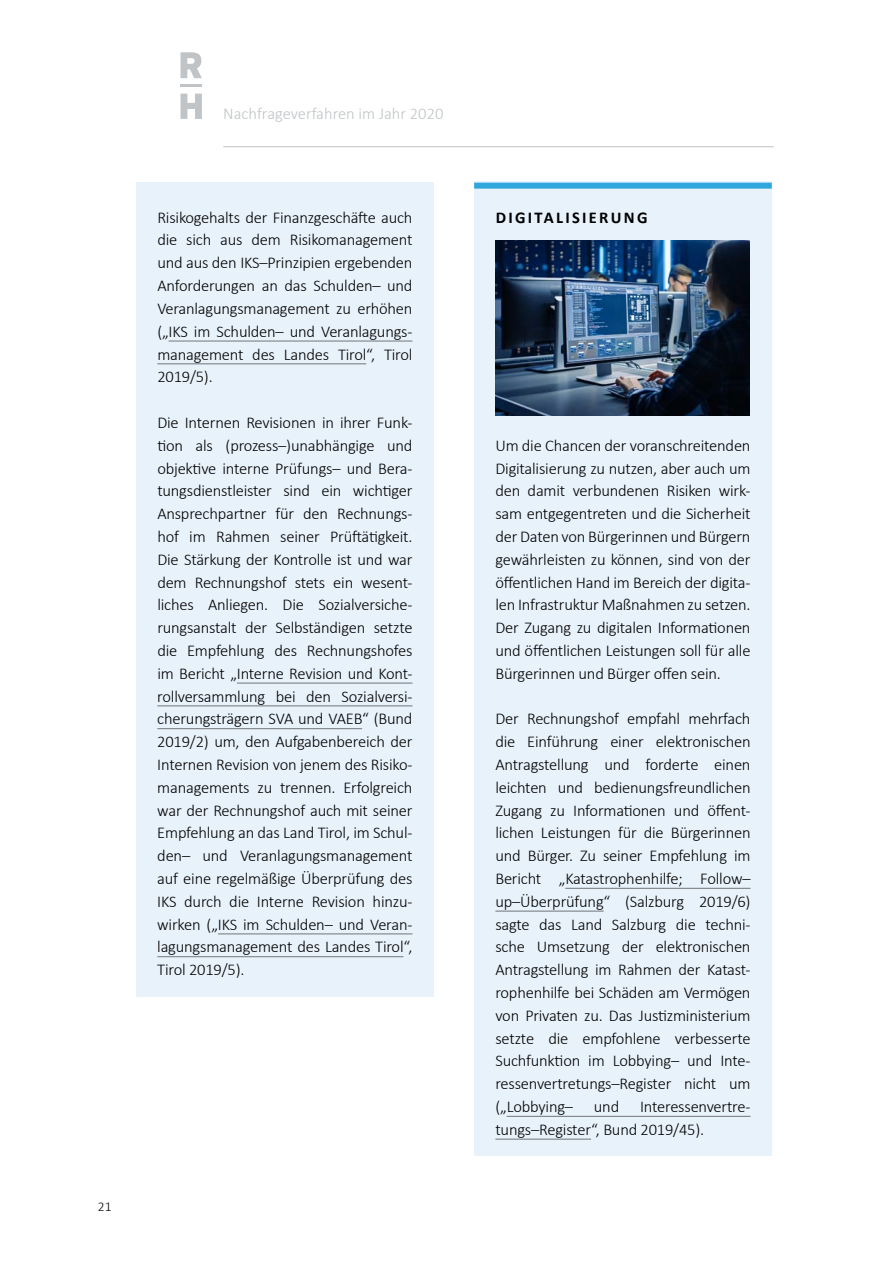
<style>
.page{position:relative;width:893px;height:1263px;background:#fff}
.page>*{position:absolute;margin:0;border:0;box-sizing:border-box;transform-origin:0 0}
.Empfehlungsbox_Empfehlungsbox_Aufzählung{font:16.5px/22.8px "Calibri Light 2";letter-spacing:-.01em;color:#000;text-align:justify}
.t1{font:300 16.5px "Calibri";color:#c0c4c6}
.Empfehlungsbox_Empfehlungsbox_Headline{font:700 16.5px "Calibri";letter-spacing:.14em;color:#000}
.t2{font:300 13.5px "Calibri";color:#000}
.s1{font-family:"Calibri";font-weight:300}
</style>
<div class="page">
<svg style="left:181px;top:94px;width:21px;height:25px"></svg>
<svg style="left:181px;top:52px;width:21px;height:26px"></svg>
<hr style="left:180px;top:85px;width:22px;height:2px;background:#c0c4c6">
<hr style="left:223px;top:146px;width:551px;height:1px;background:#c0c4c6">
<div style="left:136px;top:183px;width:298px;height:220px;background:#e8f2fb"></div>
<hr style="left:169px;top:341px;width:243px;height:1px;background:#707578">
<hr style="left:157px;top:363px;width:209px;height:1px;background:#707578">
<div style="left:136px;top:388px;width:298px;height:608px;background:#e8f2fb"></div>
<hr style="left:237px;top:683px;width:175px;height:1px;background:#707578">
<hr style="left:157px;top:705px;width:255px;height:1px;background:#707578">
<hr style="left:157px;top:728px;width:205px;height:1px;background:#707578">
<hr style="left:218px;top:933px;width:194px;height:1px;background:#707578">
<hr style="left:157px;top:956px;width:246px;height:1px;background:#707578">
<div style="left:474px;top:181px;width:298px;height:50px;background:#e8f2fb"></div>
<div style="left:474px;top:183px;width:298px;height:6px;background:#30a7dc"></div>
<div style="left:474px;top:230px;width:298px;height:154px;background:#e8f2fb"></div>
<div style="left:474px;top:290px;width:298px;height:154px;background:#e8f2fb"></div>
<div style="left:474px;top:411px;width:298px;height:289px;background:#e8f2fb"></div>
<div style="left:474px;top:684px;width:298px;height:472px;background:#e8f2fb"></div>
<hr style="left:565px;top:888px;width:185px;height:1px;background:#707578">
<hr style="left:495px;top:911px;width:109px;height:1px;background:#707578">
<hr style="left:507px;top:1116px;width:243px;height:1px;background:#707578">
<hr style="left:495px;top:1139px;width:96px;height:1px;background:#707578">
<img style="left:495px;top:241px;width:255px;height:174px">
<p class="t1" style="left:223px;top:103px;width:222px">Nachfrageverfahren im Jahr 2020</p>
<p class="Empfehlungsbox_Empfehlungsbox_Aufzählung" style="left:157px;top:206px;width:257px">Risikogehalts der Finanzgeschäfte auch <span class="s1">die sich aus dem Risikomanagement </span>und aus den IKS–Prinzipien ergebenden <span class="s1">Anforderungen an das Schulden– und </span>Veranlagungsmanagement zu erhöhen („IKS im Schulden– und Veranlagungs&shy;<span class="s1">management des Landes Tirol</span>“, Tirol 2019/5).</p>
<p class="Empfehlungsbox_Empfehlungsbox_Aufzählung" style="left:157px;top:411px;width:257px">Die Internen Revisionen in ihrer Funk&shy;tion als (prozess–)unabhängige und objektive interne Prüfungs– und Bera&shy;tungsdienstleister sind ein wichtiger Ansprechpartner für den Rechnungs&shy;hof im Rahmen seiner Prüftätigkeit.<br>Die Stärkung der Kontrolle ist und war <span class="s1">dem Rechnungshof stets ein wesent&shy;</span>liches Anliegen. Die Sozialversiche&shy;rungsanstalt der Selbständigen setzte <span class="s1">die Empfehlung des Rechnungshofes im Bericht „Interne Revision und Kont&shy;</span>rollversammlung bei den Sozialversi&shy;cherungsträgern SVA und VAEB“ (Bund 2019/2) um, den Aufgabenbereich der Internen Revision von jenem des Risiko&shy;managements zu trennen. Erfolgreich <span class="s1">war der Rechnungshof auch mit seiner </span>Empfehlung an das Land Tirol, im Schul&shy;den– und Veranlagungsmanagement auf eine regelmäßige Überprüfung des IKS durch die Interne Revision hinzu&shy;wirken („IKS im Schulden– und Veran&shy;<span class="s1">lagungsmanagement des Landes Tirol</span>“, Tirol 2019/5).</p>
<p class="t2" style="left:98px;top:1198px;width:15px">21</p>
<p class="Empfehlungsbox_Empfehlungsbox_Headline" style="left:496px;top:207px;width:153px">DIGITALISIERUNG</p>
<p class="Empfehlungsbox_Empfehlungsbox_Aufzählung" style="left:495px;top:434px;width:257px">Um die Chancen der voranschreitenden Digitalisierung zu nutzen, aber auch um <span class="s1">den damit verbundenen Risiken wirk&shy;sam entgegentreten und die Sicherheit </span>der Daten von Bürgerinnen und Bürgern gewährleisten zu können, sind von der öffentlichen Hand im Bereich der digita&shy;len Infrastruktur Maßnahmen zu setzen.<br>Der Zugang zu digitalen Informationen und öffentlichen Leistungen soll für alle Bürgerinnen und Bürger offen sein.</p>
<p class="Empfehlungsbox_Empfehlungsbox_Aufzählung" style="left:495px;top:707px;width:257px"><span class="s1">Der Rechnungshof empfahl mehrfach </span>die Einführung einer elektronischen <span class="s1">Antragstellung und forderte einen leichten und bedienungsfreundlichen </span>Zugang zu Informationen und öffent&shy;lichen Leistungen für die Bürgerinnen und Bürger. Zu seiner Empfehlung im <span class="s1">Bericht „</span>Katastrophenhilfe; Follow– up–Überprüfung“ (Salzburg 2019/6) sagte das Land Salzburg die techni&shy;sche Umsetzung der elektronischen <span class="s1">Antragstellung im Rahmen der Katast&shy;</span>rophenhilfe bei Schäden am Vermögen von Privaten zu. Das Justizministerium setzte die empfohlene verbesserte Suchfunktion im Lobbying– und Inte&shy;<span class="s1">ressenvertretungs–Register nicht um </span>(„Lobbying–</p>
<p class="Empfehlungsbox_Empfehlungsbox_Aufzählung" style="left:594px;top:1095px;width:27px">und</p>
<p class="Empfehlungsbox_Empfehlungsbox_Aufzählung" style="left:495px;top:1095px;width:257px;text-indent:145px">Interessenvertre&shy;<span class="s1">tungs–Register</span>“, Bund 2019/45).</p>
</div>
